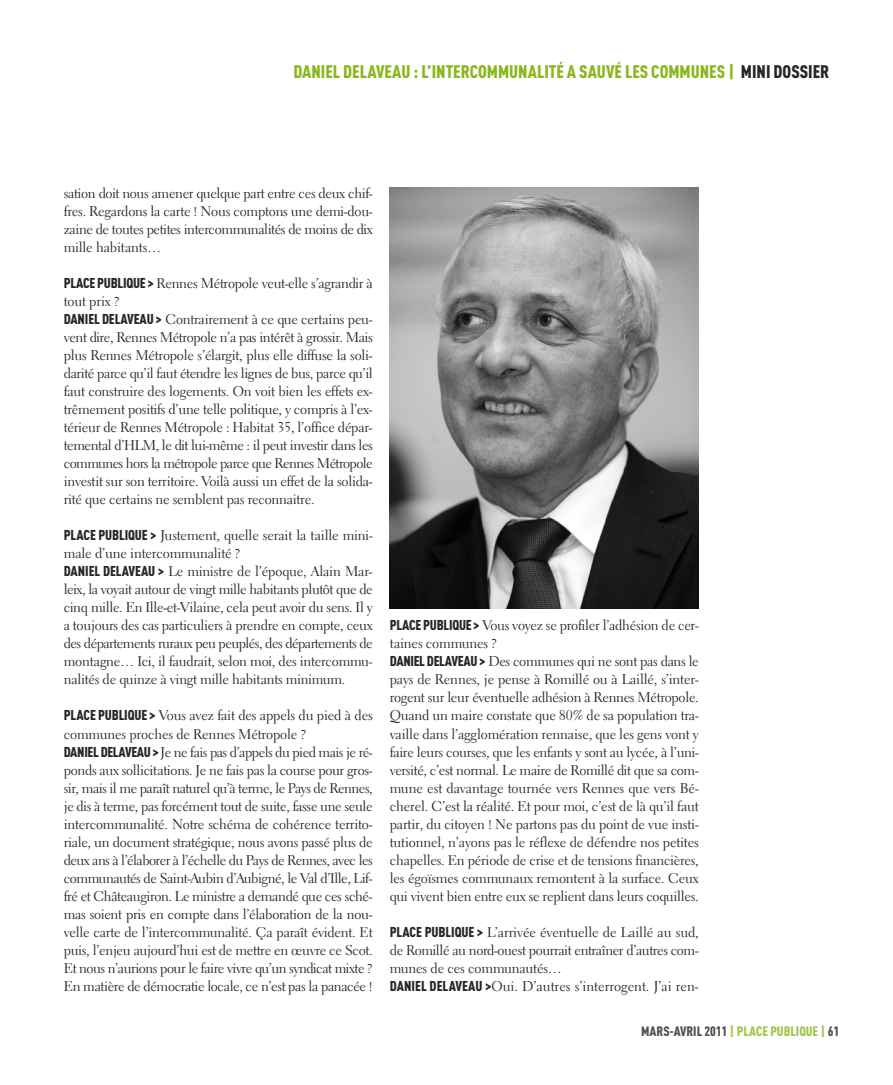
<style>
.page{position:relative;width:893px;height:1085px;background:#fff}
.page>*{position:absolute;margin:0;border:0;box-sizing:border-box;transform-origin:0 0}
.t1{font:900 18px "DIN Cond";color:#8bb61e}
.t2{font:14.1px/18px "Electra LT";letter-spacing:-.02em;color:#272627}
.t3{font:900 13.5px "DIN Cond";color:#525152}
.s1{color:#272627}
.s2{font-family:"DIN Cond";font-weight:900}
.s3{color:#a2c54b}
</style>
<div class="page">
<img style="left:390px;top:187px;width:309px;height:421px">
<p class="t1" style="left:294px;top:60px;width:537px">DANIEL DELAVEAU : L’INTERCOMMUNALITÉ A SAUVÉ LES COMMUNES | <span class="s1">MINI DOSSIER</span></p>
<p class="t2" style="left:64px;top:186px;width:310px;text-align:justify">sation doit nous amener quelque part entre ces deux chif&shy;fres. Regardons la carte ! Nous comptons une demi-dou&shy;zaine de toutes petites intercommunalités de moins de dix mille habitants…</p>
<p class="t2" style="left:64px;top:276px;width:310px"><span class="s2">PLACE PUBLIQUE &gt;</span> Rennes Métropole veut-elle s’agrandir à tout prix ?<br><span class="s2">DANIEL DELAVEAU &gt;</span> Contrairement à ce que certains peu&shy;vent dire, Rennes Métropole n’a pas intérêt à grossir. Mais plus Rennes Métropole s’élargit, plus elle diffuse la soli&shy;darité parce qu’il faut étendre les lignes de bus, parce qu’il faut construire des logements. On voit bien les effets ex&shy;trêmement positifs d’une telle politique, y compris à l’ex&shy;térieur de Rennes Métropole : Habitat 35, l’office dépar&shy;temental d’HLM, le dit lui-même : il peut investir dans les communes hors la métropole parce que Rennes Métropole investit sur son territoire. Voilà aussi un effet de la solida&shy;rité que certains ne semblent pas reconnaitre.</p>
<p class="t2" style="left:64px;top:528px;width:310px"><span class="s2">PLACE PUBLIQUE &gt;</span> Justement, quelle serait la taille mini&shy;male d’une intercommunalité ?<br><span class="s2">DANIEL DELAVEAU &gt;</span> Le ministre de l’époque, Alain Mar&shy;leix, la voyait autour de vingt mille habitants plutôt que de cinq mille. En Ille-et-Vilaine, cela peut avoir du sens. Il y a toujours des cas particuliers à prendre en compte, ceux des départements ruraux peu peuplés, des départements de montagne… Ici, il faudrait, selon moi, des intercommu&shy;nalités de quinze à vingt mille habitants minimum.</p>
<p class="t2" style="left:64px;top:708px;width:311px"><span class="s2">PLACE PUBLIQUE &gt;</span> Vous avez fait des appels du pied à des communes proches de Rennes Métropole ?<br><span class="s2">DANIEL DELAVEAU &gt;</span> Je ne fais pas d’appels du pied mais je ré&shy;ponds aux sollicitations. Je ne fais pas la course pour gros&shy;sir, mais il me paraît naturel qu’à terme, le Pays de Rennes, je dis à terme, pas forcément tout de suite, fasse une seule intercommunalité. Notre schéma de cohérence territo&shy;riale, un document stratégique, nous avons passé plus de deux ans à l’élaborer à l’échelle du Pays de Rennes, avec les communautés de Saint-Aubin d’Aubigné, le Val d’Ille, Lif&shy;fré et Châteaugiron. Le ministre a demandé que ces sché&shy;mas soient pris en compte dans l’élaboration de la nou&shy;velle carte de l’intercommunalité. Ça paraît évident. Et puis, l’enjeu aujourd’hui est de mettre en œuvre ce Scot.<br>Et nous n’aurions pour le faire vivre qu’un syndicat mixte ?<br>En matière de démocratie locale, ce n’est pas la panacée !</p>
<p class="t2" style="left:390px;top:618px;width:310px"><span class="s2">PLACE PUBLIQUE &gt;</span> Vous voyez se profiler l’adhésion de cer&shy;taines communes ?<br><span class="s2">DANIEL DELAVEAU &gt;</span> Des communes qui ne sont pas dans le pays de Rennes, je pense à Romillé ou à Laillé, s’inter&shy;rogent sur leur éventuelle adhésion à Rennes Métropole.<br>Quand un maire constate que 80% de sa population tra&shy;vaille dans l’agglomération rennaise, que les gens vont y faire leurs courses, que les enfants y sont au lycée, à l’uni&shy;versité, c’est normal. Le maire de Romillé dit que sa com&shy;mune est davantage tournée vers Rennes que vers Bé&shy;cherel. C’est la réalité. Et pour moi, c’est de là qu’il faut partir, du citoyen ! Ne partons pas du point de vue insti&shy;tutionnel, n’ayons pas le réflexe de défendre nos petites chapelles. En période de crise et de tensions financières, les égoïsmes communaux remontent à la surface. Ceux qui vivent bien entre eux se replient dans leurs coquilles.</p>
<p class="t2" style="left:390px;top:924px;width:310px"><span class="s2">PLACE PUBLIQUE &gt;</span> L’arrivée éventuelle de Laillé au sud, de Romillé au nord-ouest pourrait entraîner d’autres com&shy;munes de ces communautés…<br><span class="s2">DANIEL DELAVEAU &gt;</span>Oui. D’autres s’interrogent. J’ai ren-</p>
<p class="t3" style="left:641px;top:1022px;width:200px">MARS-AVRIL 2011 <span class="s3">| PLACE PUBLIQUE |</span> 61</p>
</div>
